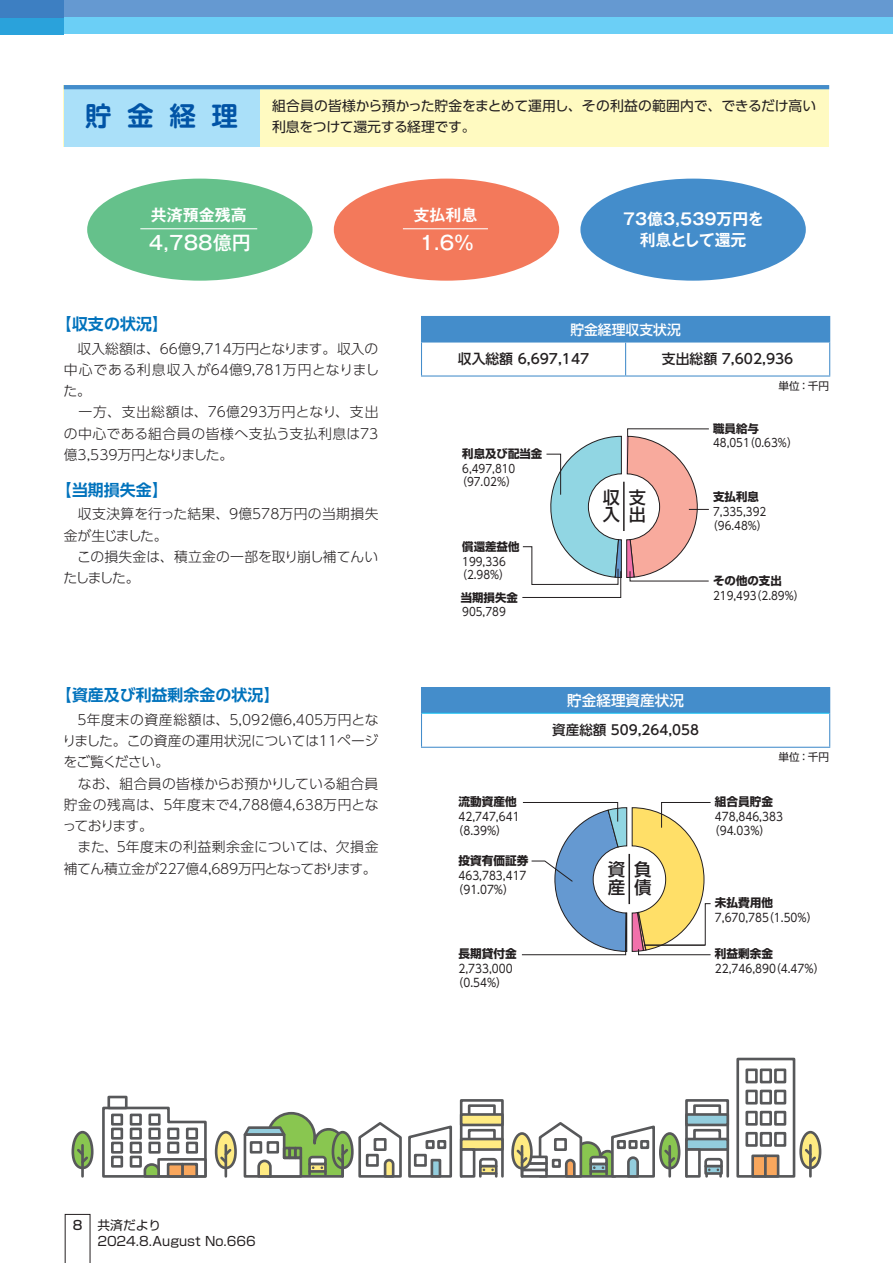
<style>
.page{position:relative;width:893px;height:1263px;background:#fff}
.page>*{position:absolute;margin:0;border:0;box-sizing:border-box;transform-origin:0 0}
.t1{font:700 26.55px "UD Shin M Go Pro De";color:#0154a6}
.t2{font:500 19.2px "Gothic MB101 Pro";color:#fff}
.t3{font:500 17.55px/17.5px "Shin Go Pro";color:#231f20}
.t4{font:500 17.25px/17.2px "Shin Go Pro";color:#231f20}
.t5{font:700 15.9px "UD Shin Go Pro De";color:#0072bc}
.t6{font:700 15.9px/21.3px "Gothic MB101 Pro De";color:#fff;text-align:center}
.t7{font:500 14.55px "UD Shin Go Pro";color:#fff}
.t8{font:300 13.8px/21.3px "UD Shin Go Pro";color:#231f20}
.t9{font:13.8px/21.3px "UD Shin Go Pro";letter-spacing:-.005em;color:#231f20}
.t10{font:500 13.8px "UD Shin Go Pro";color:#231f20}
.t11{font:500 13.8px "UD Shin Go Pro";color:#fff}
.t12{font:500 13.5px "UD Shin Go Pro";color:#231f20}
.t13{font:12.75px/15.9px "Shin Go Pro";color:#231f20}
.t14{font:500 12.75px "Shin Go Pro";color:#231f20}
.t15{font:11.7px/14px "UD Shin Go Pro";color:#231f20;scale:.9 1}
.t16{font:700 11.7px "Shin Go Pro";color:#231f20}
.t17{font:11.4px/13.8px "UD Shin Go Pro";color:#231f20;text-align:center;scale:.9 1}
.t18{font:700 11.4px "Shin Go Pro";color:#231f20}
.t19{font:10.65px "UD Shin Go Pro";color:#231f20}
</style>
<div class="page">
<div style="left:334px;top:179px;width:225px;height:102px;background:#f3795b;border-radius:50%"></div>
<div style="left:87px;top:179px;width:226px;height:102px;background:#65c18b;border-radius:50%"></div>
<div style="left:580px;top:179px;width:226px;height:102px;background:#448dcb;border-radius:50%"></div>
<div style="left:64px;top:85px;width:765px;height:62px;background:#fffac1"></div>
<div style="left:64px;top:85px;width:195px;height:62px;background:#aae0f9"></div>
<hr style="left:64px;top:85px;width:765px;height:4px;background:#448dcb">
<svg style="left:521px;top:802px;width:190px;height:153px"></svg>
<hr style="left:644px;top:945px;width:61px;height:1px;background:#231f20">
<div style="left:421px;top:688px;width:409px;height:25px;background:#448dcb"></div>
<hr style="left:422px;top:713px;width:407px;height:1px;background:#15c0f2">
<hr style="left:421px;top:687px;width:409px;height:1px;background:#448dcb">
<hr style="left:421px;top:713px;width:1px;height:34px;background:#448dcb">
<hr style="left:829px;top:713px;width:1px;height:34px;background:#448dcb">
<hr style="left:421px;top:747px;width:409px;height:1px;background:#448dcb">
<svg style="left:522px;top:428px;width:187px;height:170px"></svg>
<div style="left:421px;top:316px;width:409px;height:26px;background:#448dcb"></div>
<hr style="left:421px;top:342px;width:1px;height:33px;background:#448dcb">
<hr style="left:625px;top:342px;width:1px;height:33px;background:#448dcb">
<hr style="left:829px;top:342px;width:1px;height:33px;background:#448dcb">
<hr style="left:421px;top:375px;width:205px;height:2px;background:#448dcb">
<hr style="left:626px;top:375px;width:204px;height:2px;background:#448dcb">
<hr style="left:403px;top:228px;width:85px;height:1px;background:#fff">
<hr style="left:140px;top:228px;width:117px;height:1px;background:#fff">
<div style="left:0;top:0;width:893px;height:34px;background:#6bcff6"></div>
<div style="left:0;top:0;width:893px;height:17px;background:#6599d1"></div>
<div style="left:0;top:17px;width:64px;height:17px;background:#2aa2db"></div>
<div style="left:0;top:0;width:64px;height:17px;background:#3d7fc2"></div>
<svg style="left:685px;top:1099px;width:44px;height:79px"></svg>
<div style="left:693px;top:1129px;width:28px;height:21px;border:3px solid #57585a"></div>
<div style="left:686px;top:1139px;width:42px;height:10px;background:#93cddd"></div>
<div style="left:685px;top:1138px;width:44px;height:13px;border:3px solid #57585a"></div>
<div style="left:693px;top:1104px;width:28px;height:21px;border:3px solid #57585a"></div>
<div style="left:686px;top:1114px;width:42px;height:11px;background:#93cddd"></div>
<div style="left:685px;top:1113px;width:44px;height:13px;border:3px solid #57585a"></div>
<div style="left:686px;top:1149px;width:13px;height:27px;background:#fff"></div>
<div style="left:685px;top:1148px;width:16px;height:30px;border:3px solid #57585a"></div>
<svg style="left:703px;top:1156px;width:21px;height:20px"></svg>
<svg style="left:460px;top:1099px;width:44px;height:79px"></svg>
<div style="left:468px;top:1129px;width:28px;height:21px;border:3px solid #57585a"></div>
<div style="left:461px;top:1139px;width:41px;height:10px;background:#ffeb82"></div>
<div style="left:460px;top:1138px;width:44px;height:13px;border:3px solid #57585a"></div>
<div style="left:468px;top:1104px;width:28px;height:21px;border:3px solid #57585a"></div>
<div style="left:461px;top:1114px;width:41px;height:11px;background:#ffeb82"></div>
<div style="left:460px;top:1113px;width:44px;height:13px;border:3px solid #57585a"></div>
<div style="left:461px;top:1149px;width:13px;height:27px;background:#fff"></div>
<div style="left:460px;top:1148px;width:15px;height:30px;border:3px solid #57585a"></div>
<div style="left:736px;top:1058px;width:59px;height:120px;border:3px solid #57585a"></div>
<div style="left:745px;top:1068px;width:13px;height:15px;border:3px solid #57585a"></div>
<div style="left:760px;top:1068px;width:12px;height:15px;border:3px solid #57585a"></div>
<div style="left:774px;top:1068px;width:12px;height:15px;border:3px solid #57585a"></div>
<div style="left:745px;top:1090px;width:13px;height:14px;border:3px solid #57585a"></div>
<div style="left:760px;top:1090px;width:12px;height:14px;border:3px solid #57585a"></div>
<div style="left:774px;top:1090px;width:12px;height:14px;border:3px solid #57585a"></div>
<div style="left:745px;top:1111px;width:13px;height:15px;border:3px solid #57585a"></div>
<div style="left:760px;top:1111px;width:12px;height:15px;border:3px solid #57585a"></div>
<div style="left:774px;top:1111px;width:12px;height:15px;border:3px solid #57585a"></div>
<div style="left:745px;top:1132px;width:13px;height:15px;border:3px solid #57585a"></div>
<div style="left:760px;top:1132px;width:12px;height:15px;border:3px solid #57585a"></div>
<div style="left:774px;top:1132px;width:12px;height:15px;border:3px solid #57585a"></div>
<div style="left:753px;top:1156px;width:12px;height:20px;background:#f9a75d"></div>
<div style="left:751px;top:1154px;width:16px;height:24px;border:3px solid #57585a"></div>
<div style="left:765px;top:1156px;width:13px;height:20px;background:#f9a75d"></div>
<div style="left:764px;top:1154px;width:15px;height:24px;border:3px solid #57585a"></div>
<hr style="left:81px;top:1145px;width:3px;height:31px;background:#57585a">
<svg style="left:71px;top:1130px;width:23px;height:40px"></svg>
<hr style="left:809px;top:1145px;width:3px;height:31px;background:#57585a">
<svg style="left:799px;top:1130px;width:23px;height:40px"></svg>
<svg style="left:478px;top:1156px;width:21px;height:20px"></svg>
<svg style="left:511px;top:1122px;width:170px;height:56px"></svg>
<div style="left:107px;top:1096px;width:21px;height:13px;border:3px solid #57585a"></div>
<svg style="left:102px;top:1105px;width:350px;height:73px"></svg>
<svg style="left:65px;top:1214px;width:25px;height:49px"></svg>
<h1 class="t1" style="left:85px;top:94px;width:155px">貯金経理</h1>
<p class="t9" style="left:272px;top:94px;width:546px">組合員の皆様から預かった貯金をまとめて運用し、その利益の範囲内で、できるだけ高い利息をつけて還元する経理です。</p>
<p class="t6" style="left:151px;top:203px;width:97px">共済預金残高</p>
<h2 class="t2" style="left:149px;top:226px;width:104px">4,788億円</h2>
<p class="t5" style="left:56px;top:311px;width:114px">【収支の状況】</p>
<p class="t8" style="left:64px;top:337px;width:317px">　収入総額は、66億9,714万円となります。収入の中心である利息収入が64億9,781万円となりました。<br>　一方、支出総額は、76億293万円となり、支出の中心である組合員の皆様へ支払う支払利息は73億3,539万円となりました。</p>
<p class="t5" style="left:56px;top:477px;width:114px">【当期損失金】</p>
<p class="t8" style="left:64px;top:503px;width:316px">　収支決算を行った結果、9億578万円の当期損失金が生じました。<br>　この損失金は、積立金の一部を取り崩し補てんいたしました。</p>
<p class="t5" style="left:56px;top:682px;width:225px">【資産及び利益剰余金の状況】</p>
<p class="t8" style="left:62px;top:708px;width:318px">　5年度末の資産総額は、5,092億6,405万円となりました。この資産の運用状況については11ページをご覧ください。<br>　なお、組合員の皆様からお預かりしている組合員貯金の残高は、5年度末で4,788億4,638万円となっております。<br>　また、5年度末の利益剰余金については、欠損金補てん積立金が227億4,689万円となっております。</p>
<p class="t6" style="left:414px;top:203px;width:65px">支払利息</p>
<h2 class="t2" style="left:419px;top:226px;width:56px">1.6%</h2>
<p class="t6" style="left:623px;top:206px;width:142px">73億3,539万円を利息として還元</p>
<p class="t11" style="left:570px;top:318px;width:112px">貯金経理収支状況</p>
<p class="t10" style="left:458px;top:348px;width:133px">収入総額 6,697,147</p>
<p class="t10" style="left:662px;top:348px;width:133px">支出総額 7,602,936</p>
<p class="t19" style="left:778px;top:377px;width:52px">単位：千円</p>
<p class="t18" style="left:462px;top:445px;width:82px">利息及び配当金</p>
<p class="t17" style="left:457px;top:461px;width:68px">6,497,810（97.02％）</p>
<p class="t18" style="left:462px;top:538px;width:59px">償還差益他</p>
<p class="t17" style="left:457px;top:554px;width:60px">199,336（2.98％）</p>
<p class="t18" style="left:461px;top:588px;width:59px">当期損失金</p>
<p class="t17" style="left:462px;top:604px;width:50px">905,789</p>
<p class="t4" style="left:603px;top:486px;width:18px">収入</p>
<p class="t4" style="left:629px;top:486px;width:18px">支出</p>
<p class="t18" style="left:713px;top:419px;width:47px">職員給与</p>
<p class="t17" style="left:713px;top:436px;width:95px">48,051（0.63％）</p>
<p class="t18" style="left:713px;top:488px;width:47px">支払利息</p>
<p class="t17" style="left:708px;top:504px;width:68px">7,335,392（96.48％）</p>
<p class="t18" style="left:713px;top:572px;width:70px">その他の支出</p>
<p class="t17" style="left:713px;top:588px;width:103px">219,493（2.89％）</p>
<p class="t16" style="left:458px;top:793px;width:60px">流動資産他</p>
<p class="t15" style="left:453px;top:809px;width:76px;text-indent:6px">42,747,641（8.39％）</p>
<p class="t16" style="left:458px;top:852px;width:71px">投資有価証券</p>
<p class="t15" style="left:453px;top:868px;width:83px;text-indent:6px">463,783,417（91.07％）</p>
<p class="t16" style="left:458px;top:944px;width:60px">長期貸付金</p>
<p class="t15" style="left:453px;top:961px;width:68px;text-align:center">2,733,000（0.54％）</p>
<p class="t7" style="left:567px;top:689px;width:118px">貯金経理資産状況</p>
<p class="t12" style="left:552px;top:719px;width:148px">資産総額 509,264,058</p>
<p class="t3" style="left:608px;top:859px;width:19px">資産</p>
<p class="t3" style="left:634px;top:859px;width:19px">負債</p>
<p class="t19" style="left:778px;top:749px;width:52px">単位：千円</p>
<p class="t16" style="left:715px;top:793px;width:60px">組合員貯金</p>
<p class="t15" style="left:709px;top:809px;width:83px;text-indent:6px">478,846,383（94.03％）</p>
<p class="t16" style="left:715px;top:893px;width:60px">未払費用他</p>
<p class="t15" style="left:715px;top:910px;width:115px">7,670,785（1.50％）</p>
<p class="t16" style="left:715px;top:944px;width:60px">利益剰余金</p>
<p class="t15" style="left:715px;top:961px;width:123px">22,746,890（4.47％）</p>
<p class="t14" style="left:73px;top:1214px;width:11px">8</p>
<p class="t13" style="left:98px;top:1215px;width:160px">共済だより<br>2024.8.August No.666</p>
</div>
